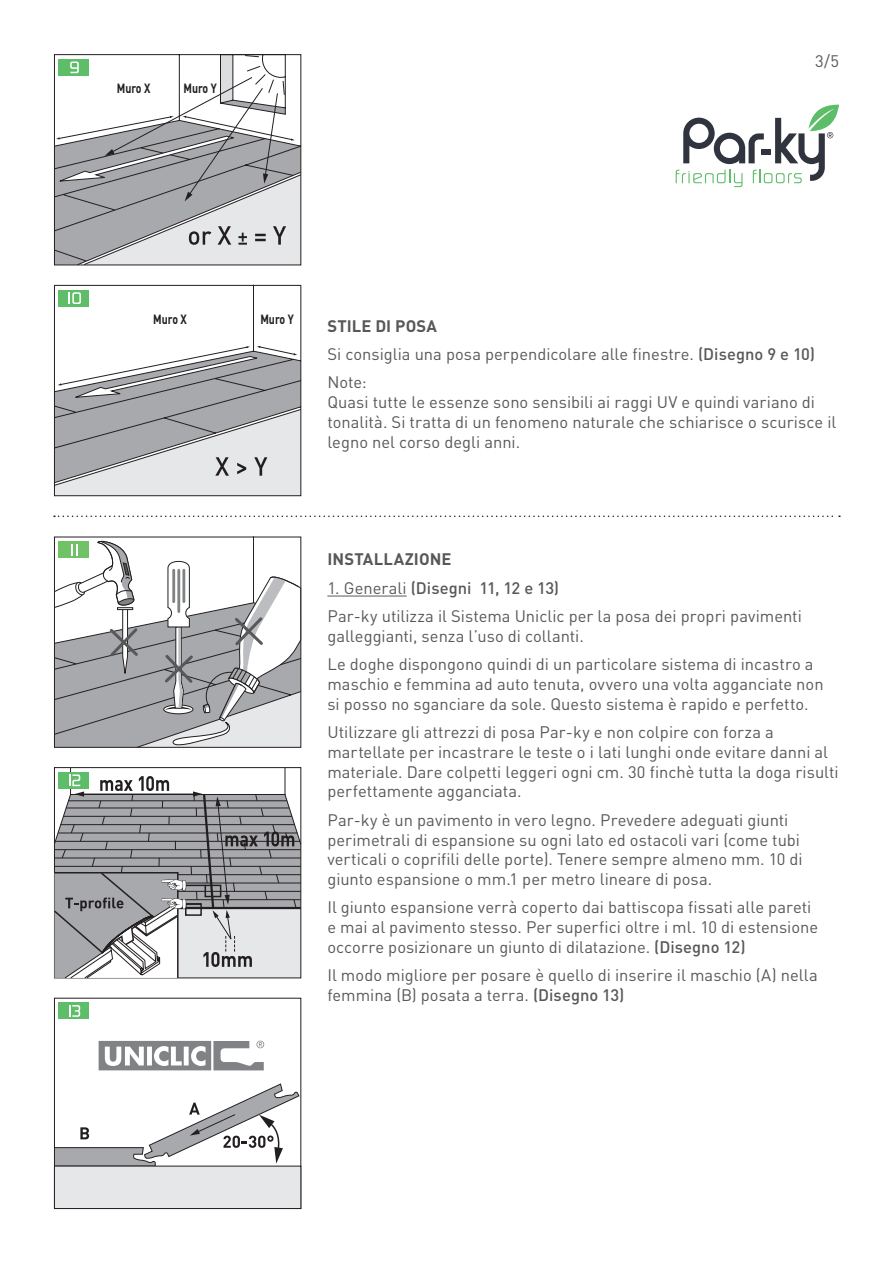
<style>
.page{position:relative;width:893px;height:1263px;background:#fff}
.page>*{position:absolute;margin:0;border:0;box-sizing:border-box;transform-origin:0 0}
.t1{font:16.5px/19.8px "DIN Pro";color:#57585a}
.t2{font:700 16.5px "DIN Pro";letter-spacing:.005em;color:#57585a}
.t3{font:500 16.5px "DIN Pro";color:#57585a}
.t4{font:700 13.2px "DIN Pro";color:#231f20;scale:.8 1}
.s1{font-weight:700}
.s2{font-weight:500}
</style>
<div class="page">
<svg style="left:54px;top:515px;width:786px;height:2px"></svg>
<hr style="left:327px;top:596px;width:80px;height:1px;background:#57585a">
<svg style="left:676px;top:104px;width:163px;height:83px"></svg>
<svg style="left:54px;top:540px;width:248px;height:208px"></svg>
<svg style="left:54px;top:767px;width:248px;height:212px"></svg>
<svg style="left:56px;top:1083px;width:243px;height:82px"></svg>
<div style="left:54px;top:1166px;width:247px;height:42px;background:#e6e7e9"></div>
<div style="left:54px;top:1165px;width:247px;height:44px;border:1px solid #231f20"></div>
<svg style="left:99px;top:1041px;width:165px;height:29px"></svg>
<div style="left:59px;top:1002px;width:30px;height:17px;background:#5ebd68"></div>
<svg style="left:69px;top:1005px;width:11px;height:12px"></svg>
<svg style="left:54px;top:54px;width:248px;height:212px"></svg>
<svg style="left:54px;top:284px;width:248px;height:213px"></svg>
<svg style="left:54px;top:346px;width:248px;height:150px;background:#bfbfc2"></svg>
<div style="left:59px;top:290px;width:30px;height:17px;background:#5ebd68"></div>
<svg style="left:68px;top:292px;width:13px;height:12px"></svg>
<p class="t4" style="left:117px;top:78px;width:44px">Muro X</p>
<p class="t4" style="left:183px;top:78px;width:43px">Muro Y</p>
<p class="t1" style="left:815px;top:49px;width:25px">3/5</p>
<p class="t4" style="left:153px;top:309px;width:44px">Muro X</p>
<p class="t4" style="left:260px;top:309px;width:43px">Muro Y</p>
<p class="t1" style="left:327px;top:310px;width:489px;line-height:28.3px"><span class="s1">STILE DI POSA<br></span>Si consiglia una posa perpendicolare alle finestre <span class="s2">(</span>. <span class="s2">Disegno e9 10(<br></span>Note:</p>
<p class="t1" style="left:327px;top:390px;width:510px">Quasi tutte le essenze sono sensibili ai raggi UV e quindi variano di tonalità. Si tratta di un fenomeno naturale che schiarisce o scurisce il legno nel corso degli anni.</p>
<p class="t2" style="left:327px;top:546px;width:125px">INSTALLAZIONE</p>
<p class="t1" style="left:327px;top:572px;width:476px;line-height:28.3px">1. Generali <span class="s2">(Disegni<br></span>Par-ky utilizza il Sistema Uniclic per la posa dei propri pavimenti</p>
<p class="t1" style="left:327px;top:620px;width:488px;line-height:28.3px">galleggianti, senza ’l uso di collanti.<br>Le doghe dispongono quindi di un particolare sistema di incastro a</p>
<p class="t1" style="left:327px;top:672px;width:498px">maschio e femmina ad auto tenuta, ovvero una volta agganciate non si posso no sganciare da sole. Questo sistema è rapido e perfetto.</p>
<p class="t1" style="left:327px;top:720px;width:513px">Utilizzare gli attrezzi di posa Par-ky e non colpire con forza a martellate per incastrare le teste io lati lunghi onde evitare danni al materiale. Dare colpetti leggeri ogni cm. 30 finchè tutta la doga risulti perfettamente agganciata.</p>
<p class="t1" style="left:327px;top:808px;width:477px">Par-ky è un pavimento in vero legno. Prevedere adeguati giunti perimetrali di espansione su ogni lato ed ostacoli vari (come tubi verticali o coprifili delle porte .) Tenere sempre almeno mm. 10 di giunto espansione o mm.1 per metro lineare di posa.</p>
<p class="t1" style="left:327px;top:896px;width:492px">Il giunto espansione verrà coperto dai battiscopa fissati alle pareti e mai al pavimento stesso. Per superfici oltre i ml. 10 di estensione occorre posizionare un giunto di dilatazione <span class="s2">(</span>. <span class="s2">Disegno 12(</span></p>
<p class="t1" style="left:327px;top:964px;width:492px">Il modo migliore per posare è quello di inserire il maschio A( ) nella femmina B( ) posata a terra <span class="s2">(</span>. <span class="s2">Disegno 13(</span></p>
<p class="t3" style="left:479px;top:574px;width:81px">11, 12 e 13(</p>
</div>
